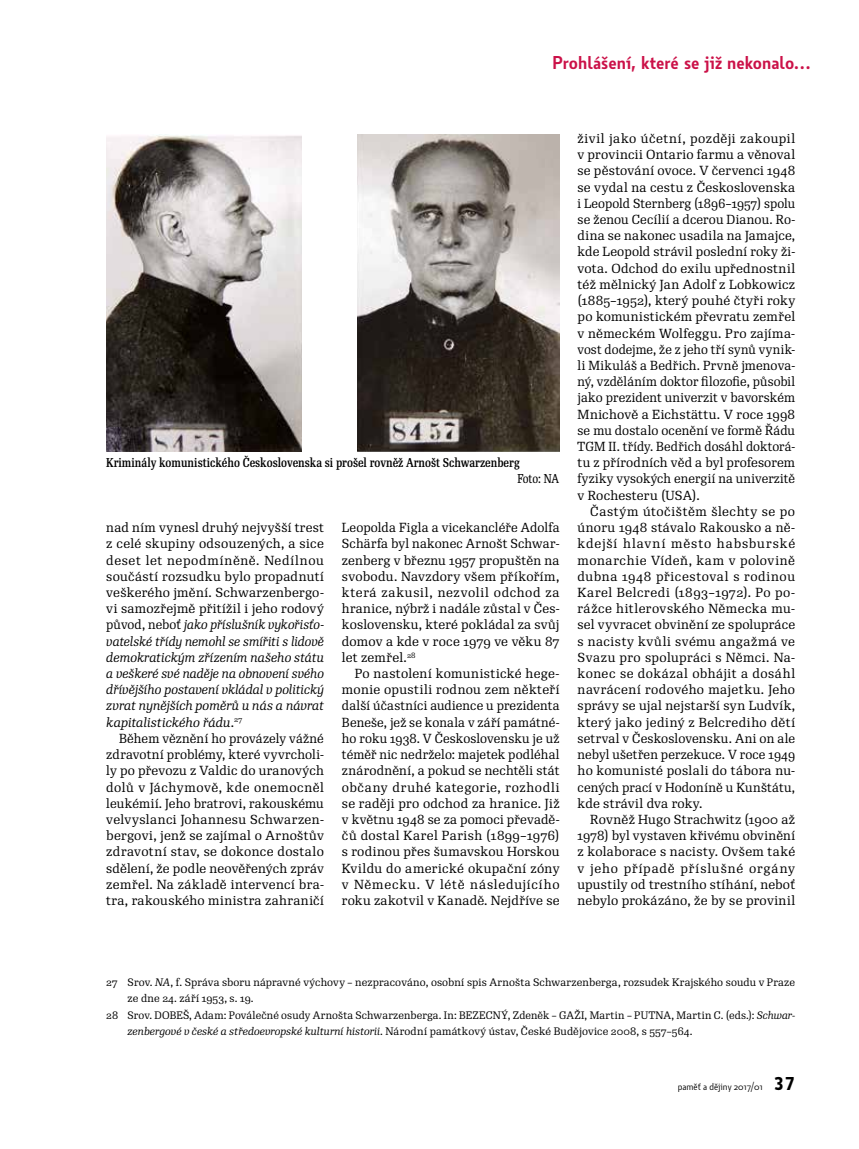
<style>
.page{position:relative;width:859px;height:1149px;background:#fff}
.page>*{position:absolute;margin:0;border:0;box-sizing:border-box;transform-origin:0 0}
.t1{font:600 18px "Botanika Std";color:#cb1148}
.t2{font:12.75px/16.2px "Re Public Std";letter-spacing:.02em;color:#000;text-align:justify}
.t3{font:italic 12.75px/16.2px "Re Public Std";letter-spacing:.005em;color:#000;text-align:justify;scale:.96 1}
.t4{font:500 12.45px "Re Public Std Cond";color:#000}
.t5{font:12.45px "Re Public Std Cond";color:#000}
.t6{font:10.5px "Re Public Std";letter-spacing:.01em;color:#000}
.t7{font:9.75px "Botanika Std";color:#000}
.s1{font-style:normal}
.s2{font-style:italic}
.s3{font-family:"Botanika Mono";font-weight:700;font-size:18px}
</style>
<div class="page">
<img style="left:357px;top:135px;width:202px;height:316px">
<img style="left:106px;top:135px;width:196px;height:316px">
<h1 class="t1" style="left:552px;top:51px;width:259px">Prohlášení, které se již nekonalo…</h1>
<p class="t4" style="left:106px;top:454px;width:415px">Kriminály komunistického Československa si prošel rovněž Arnošt Schwarzenberg</p>
<p class="t5" style="left:518px;top:471px;width:43px">Foto: NA</p>
<p class="t3" style="left:106px;top:519px;width:228px"><span class="s1">nad ním vynesl druhý nejvyšší trest z celé skupiny odsouzených, a sice deset let nepodmíněně. Nedílnou součástí rozsudku bylo propadnutí veškerého jmění. Schwarzenbergo&shy;vi samozřejmě přitížil i jeho rodový původ, neboť</span> jako příslušník vykořisťo&shy;vatelské třídy nemohl se smířiti s lidově demokratickým zřízením našeho státu a veškeré své naděje na obnovení svého dřívějšího postavení vkládal v politický zvrat nynějších poměrů u nás a návrat kapitalistického řádu<span class="s1">.</span><sup>27</sup></p>
<p class="t2" style="left:106px;top:730px;width:219px;text-indent:13px">Během věznění ho provázely vážné zdravotní problémy, které vyvrcholi&shy;ly po převozu z Valdic do uranových dolů v Jáchymově, kde onemocněl leukémií. Jeho bratrovi, rakouskému velvyslanci Johannesu Schwarzen&shy;bergovi, jenž se zajímal o Arnoštův zdravotní stav, se dokonce dostalo sdělení, že podle neověřených zpráv zemřel. Na základě intervencí bra&shy;tra, rakouského ministra zahraničí</p>
<p class="t2" style="left:342px;top:519px;width:219px">Leopolda Figla a vicekancléře Adolfa Schärfa byl nakonec Arnošt Schwar&shy;zenberg v březnu 1957 propuštěn na svobodu. Navzdory všem příkořím, která zakusil, nezvolil odchod za hranice, nýbrž i nadále zůstal v Čes&shy;koslovensku, které pokládal za svůj domov a kde v roce 1979 ve věku 87 let zemřel.<sup>28</sup></p>
<p class="t2" style="left:342px;top:665px;width:219px;text-indent:13px">Po nastolení komunistické hege&shy;monie opustili rodnou zem někteří další účastníci audience u prezidenta Beneše, jež se konala v září památné&shy;ho roku 1938. V Československu je už téměř nic nedrželo: majetek podléhal znárodnění, a pokud se nechtěli stát občany druhé kategorie, rozhodli se raději pro odchod za hranice. Již v květnu 1948 se za pomoci převadě&shy;čů dostal Karel Parish (1899–1976) s rodinou přes šumavskou Horskou Kvildu do americké okupační zóny v Německu. V létě následujícího roku zakotvil v Kanadě. Nejdříve se</p>
<p class="t2" style="left:578px;top:130px;width:219px">živil jako účetní, později zakoupil v provincii Ontario farmu a věnoval se pěstování ovoce. V červenci 1948 se vydal na cestu z Československa i Leopold Sternberg (1896–1957) spolu se ženou Cecílií a dcerou Dianou. Ro&shy;dina se nakonec usadila na Jamajce, kde Leopold strávil poslední roky ži&shy;vota. Odchod do exilu upřednostnil též mělnický Jan Adolf z Lobkowicz (1885–1952), který pouhé čtyři roky po komunistickém převratu zemřel v německém Wolfeggu. Pro zajíma&shy;vost dodejme, že z jeho tří synů vynik&shy;li Mikuláš a Bedřich. Prvně jmenova&shy;ný, vzděláním doktor filozofie, působil jako prezident univerzit v bavorském Mnichově a Eichstättu. V roce 1998 se mu dostalo ocenění ve formě Řádu TGM II. třídy. Bedřich dosáhl doktorá&shy;tu z přírodních věd a byl profesorem fyziky vysokých energií na univerzitě v Rochesteru (USA).</p>
<p class="t2" style="left:578px;top:503px;width:219px;text-indent:13px">Častým útočištěm šlechty se po únoru 1948 stávalo Rakousko a ně&shy;kdejší hlavní město habsburské monarchie Vídeň, kam v polovině dubna 1948 přicestoval s rodinou Karel Belcredi (1893–1972). Po po&shy;rážce hitlerovského Německa mu&shy;sel vyvracet obvinění ze spolupráce s nacisty kvůli svému angažmá ve Svazu pro spolupráci s Němci. Na&shy;konec se dokázal obhájit a dosáhl navrácení rodového majetku. Jeho správy se ujal nejstarší syn Ludvík, který jako jediný z Belcrediho dětí setrval v Československu. Ani on ale nebyl ušetřen perzekuce. V roce 1949 ho komunisté poslali do tábora nu&shy;cených prací v Hodoníně u Kunštátu, kde strávil dva roky.</p>
<p class="t2" style="left:578px;top:811px;width:219px;text-indent:13px">Rovněž Hugo Strachwitz (1900 až 1978) byl vystaven křivému obvinění z kolaborace s nacisty. Ovšem také v jeho případě příslušné orgány upustily od trestního stíhání, neboť nebylo prokázáno, že by se provinil</p>
<p class="t6" style="left:106px;top:975px;width:690px">27 Srov. <span class="s2">NA</span>, f. Správa sboru nápravné výchovy – nezpracováno, osobní spis Arnošta Schwarzenberga, rozsudek Krajského soudu v Praze</p>
<p class="t6" style="left:128px;top:991px;width:128px">ze dne 24. září 1953, s. 19.</p>
<p class="t6" style="left:106px;top:1007px;width:690px">28 Srov. DOBEŠ, Adam: Poválečné osudy Arnošta Schwarzenberga. In: BEZECNÝ, Zdeněk – GAŽI, Martin – PUTNA, Martin C. (eds.): <span class="s2">Schwar-</span></p>
<p class="t6" style="left:128px;top:1023px;width:566px"><span class="s2">zenbergové v české a středoevropské kulturní historii</span>. Národní památkový ústav, České Budějovice 2008, s 557–564.</p>
<p class="t7" style="left:678px;top:1080px;width:119px">paměť a dějiny 2017/01 <span class="s3">37</span></p>
</div>
